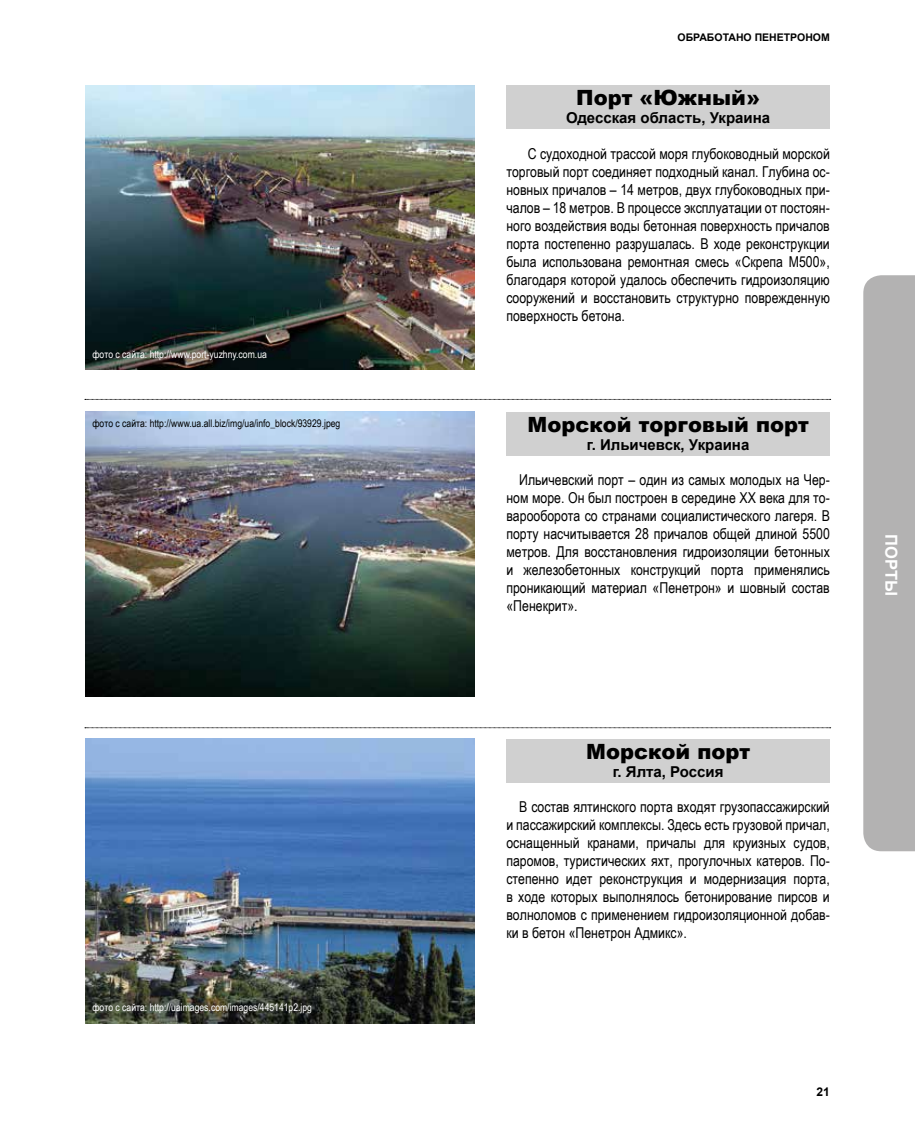
<style>
.page{position:relative;width:915px;height:1127px;background:#fff}
.page>*{position:absolute;margin:0;border:0;box-sizing:border-box;transform-origin:0 0}
.t1{font:900 21px "Arial";color:#000}
.t2{font:700 16.5px "Arial";color:#fff}
.t3{font:15px/18px "Arial Narrow";color:#000;text-align:justify}
.t4{font:700 15px "Arial";color:#000}
.t5{font:700 12px "Arial";color:#000}
.t6{font:10.5px "Arial Narrow";color:#fff}
.t7{font:10.5px "Arial Narrow";color:#000}
.t8{font:700 10.5px "Arial";color:#000}
</style>
<div class="page">
<svg style="left:85px;top:399px;width:745px;height:1px"></svg>
<svg style="left:85px;top:727px;width:745px;height:1px"></svg>
<img style="left:85px;top:85px;width:389px;height:285px">
<div style="left:506px;top:85px;width:323px;height:44px;background:#d0d0d0"></div>
<img style="left:85px;top:412px;width:389px;height:284px">
<div style="left:506px;top:412px;width:323px;height:43px;background:#d0d0d0"></div>
<img style="left:85px;top:738px;width:389px;height:285px">
<div style="left:506px;top:739px;width:323px;height:43px;background:#d0d0d0"></div>
<div style="left:863px;top:275px;width:51px;height:576px;background:#b3b2b2"></div>
<p class="t6" style="left:92px;top:346px;width:176px">фото с сайта: http://www.port-yuzhny.com.ua</p>
<p class="t7" style="left:92px;top:416px;width:249px">фото с сайта: http://www.ua.all.biz/img/ua/info_block/93929.jpeg</p>
<p class="t6" style="left:92px;top:1000px;width:221px">фото с сайта: http://uaimages.com/images/445141p2.jpg</p>
<p class="t8" style="left:677px;top:30px;width:154px">ОБРАБОТАНО ПЕНЕТРОНОМ</p>
<h1 class="t1" style="left:576px;top:83px;width:185px">Порт «Южный»</h1>
<p class="t4" style="left:566px;top:108px;width:205px">Одесская область, Украина</p>
<p class="t3" style="left:506px;top:144px;width:325px;text-indent:21px">С судоходной трассой моря глубоководный морской торговый порт соединяет подходный канал. Глубина ос&shy;новных причалов – 14 метров, двух глубоководных при&shy;чалов – 18 метров. В процессе эксплуатации от постоян&shy;ного воздействия воды бетонная поверхность причалов порта постепенно разрушалась. В ходе реконструкции была использована ремонтная смесь «Скрепа М500», благодаря которой удалось обеспечить гидроизоляцию сооружений и восстановить структурно поврежденную поверхность бетона.</p>
<h1 class="t1" style="left:527px;top:409px;width:283px">Морской торговый порт</h1>
<p class="t4" style="left:586px;top:435px;width:164px">г. Ильичевск, Украина</p>
<p class="t3" style="left:506px;top:470px;width:325px;text-indent:13px">Ильичевский порт – один из самых молодых на Чер&shy;ном море. Он был построен в середине ХХ века для то&shy;варооборота со странами социалистического лагеря. В порту насчитывается 28 причалов общей длиной 5500 метров. Для восстановления гидроизоляции бетонных и железобетонных конструкций порта применялись проникающий материал «Пенетрон» и шовный состав «Пенекрит».</p>
<h1 class="t1" style="left:586px;top:736px;width:165px">Морской порт</h1>
<p class="t4" style="left:612px;top:762px;width:112px">г. Ялта, Россия</p>
<p class="t3" style="left:506px;top:797px;width:325px;text-indent:13px">В состав ялтинского порта входят грузопассажирский и пассажирский комплексы. Здесь есть грузовой причал, оснащенный кранами, причалы для круизных судов, паромов, туристических яхт, прогулочных катеров. По&shy;степенно идет реконструкция и модернизация порта, в ходе которых выполнялось бетонирование пирсов и волноломов с применением гидроизоляционной добав&shy;ки в бетон «Пенетрон Адмикс».</p>
<p class="t2" style="left:901px;top:534px;width:63px;rotate:90deg">ПОРТЫ</p>
<p class="t5" style="left:816px;top:1084px;width:15px">21</p>
</div>
